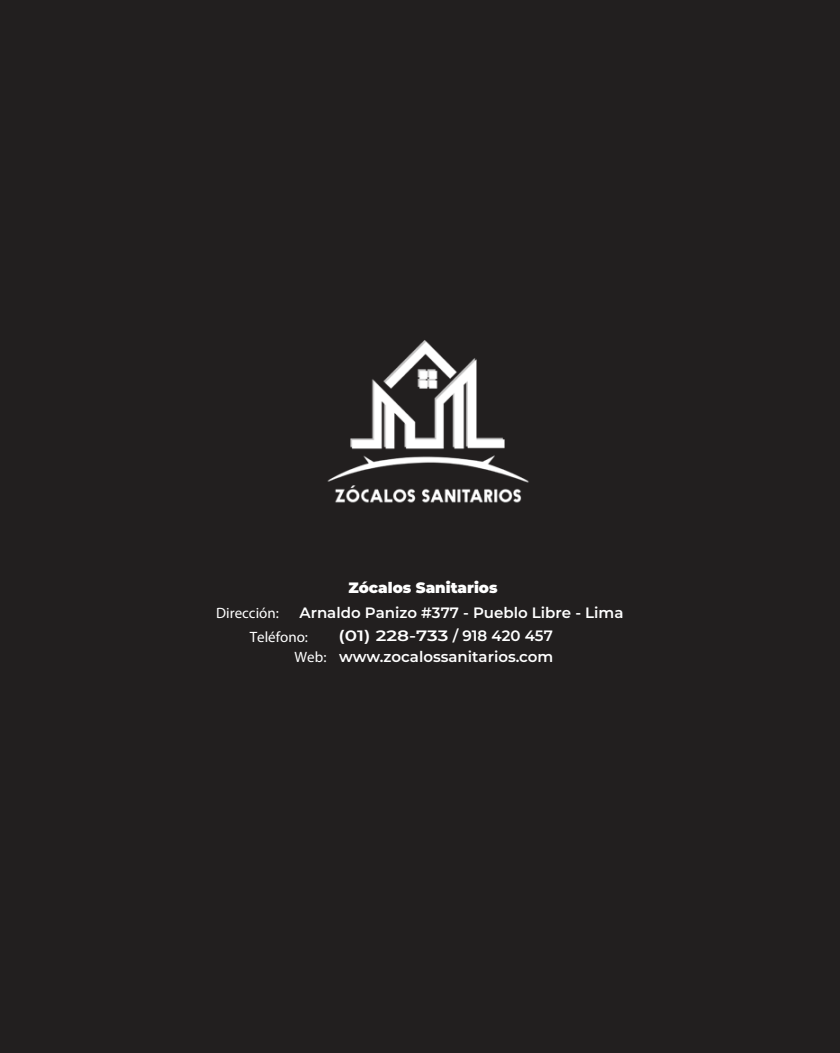
<style>
.page{position:relative;width:840px;height:1053px;background:#fff}
.page>*{position:absolute;margin:0;border:0;box-sizing:border-box;transform-origin:0 0}
.t1{font:600 15px/20.8px "Montserrat";color:#fff;text-align:right;scale:1.22 1}
.t2{font:600 15px "Montserrat";color:#fff}
.t3{font:15px "Montserrat";color:#fff}
.t4{font:900 15px "Montserrat";color:#fff}
.s1{font-weight:400}
</style>
<div class="page">
<div style="left:0;top:0;width:839px;height:1052px;background:#221f1f"></div>
<img style="left:327px;top:340px;width:202px;height:163px">
<p class="t4" style="left:348px;top:579px;width:151px">Zócalos Sanitarios</p>
<p class="t3" style="left:216px;top:605px;width:64px">Dirección:</p>
<p class="t2" style="left:299px;top:605px;width:325px">Arnaldo Panizo #377 - Pueblo Libre - Lima</p>
<p class="t3" style="left:250px;top:629px;width:60px">Teléfono:</p>
<p class="t1" style="left:294px;top:626px;width:213px">(01) 228-733 / 918 420 457<br><span class="s1">Web:</span> www.zocalossanitarios.com</p>
</div>
